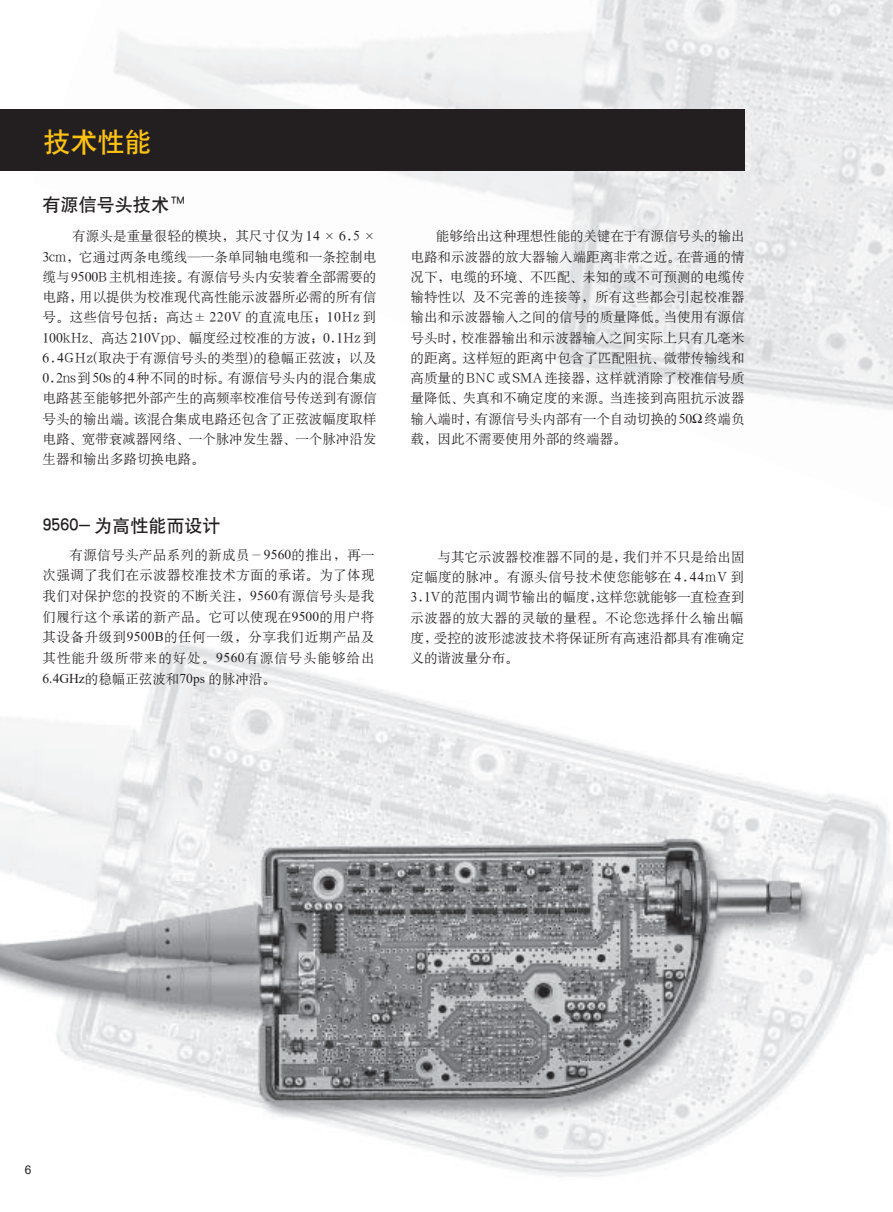
<style>
.page{position:relative;width:893px;height:1212px;background:#fff}
.page>*{position:absolute;margin:0;border:0;box-sizing:border-box;transform-origin:0 0}
.t1{font:27px "H Yb 1 gj";color:#fec210}
.t2{font:18px "H Yb 1 gj";color:#231f20}
.t3{font:13.5px/20.2px "H Ya 6 gj";color:#231f20;text-align:justify}
.t4{font:12px "Arial";color:#231f20}
.s1{font-family:"Times New Roman"}
</style>
<div class="page">
<img style="left:32px;top:0;width:860px;height:410px">
<img style="left:0;top:641px;width:892px;height:536px">
<div style="left:0;top:109px;width:744px;height:61px;background:#231f20"></div>
<h1 class="t1" style="left:43px;top:129px;width:109px">技术性能</h1>
<h2 class="t2" style="left:43px;top:195px;width:143px">有源信号头技术 <sup>TM</sup></h2>
<p class="t3" style="left:43px;top:226px;width:335px;text-indent:30px">有源头是重量很轻的模块，其尺寸仅为 14 × 6.5 × 3cm，它通过两条电缆线—一条单同轴电缆和一条控制电缆与9500B主机相连接。有源信号头内安装着全部需要的电路，用以提供为校准现代高性能示波器所必需的所有信号。这些信号包括：高达± 220V 的直流电压；10Hz 到100kHz、高达 210Vpp、幅度经过校准的方波；0.1Hz 到6.4GHz(取决于有源信号头的类型)的稳幅正弦波；以及0.2ns到50s的4种不同的时标。有源信号头内的混合集成电路甚至能够把外部产生的高频率校准信号传送到有源信号头的输出端。该混合集成电路还包含了正弦波幅度取样电路、宽带衰减器网络、一个脉冲发生器、一个脉冲沿发生器和输出多路切换电路。</p>
<h2 class="t2" style="left:43px;top:517px;width:179px">9560- 为高性能而设计</h2>
<p class="t3" style="left:43px;top:544px;width:333px;line-height:20.7px;text-indent:27px">有源信号头产品系列的新成员－<span class="s1">9560</span>的推出，再一次强调了我们在示波器校准技术方面的承诺。为了体现我们对保护您的投资的不断关注，<span class="s1">9560</span>有源信号头是我们履行这个承诺的新产品。它可以使现在<span class="s1">9500</span>的用户将其设备升级到<span class="s1">9500B</span>的任何一级，分享我们近期产品及其性能升级所带来的好处。<span class="s1">9560</span>有源信号头能够给出<span class="s1">6.4GHz</span>的稳幅正弦波和<span class="s1">70ps</span> 的脉冲沿。</p>
<p class="t3" style="left:410px;top:226px;width:335px;text-indent:25px">能够给出这种理想性能的关键在于有源信号头的输出电路和示波器的放大器输入端距离非常之近。在普通的情况下，电缆的环境、不匹配、未知的或不可预测的电缆传输特性以及不完善的连接等，所有这些都会引起校准器输出和示波器输入之间的信号的质量降低。当使用有源信号头时，校准器输出和示波器输入之间实际上只有几毫米的距离。这样短的距离中包含了匹配阻抗、微带传输线和高质量的BNC或SMA连接器，这样就消除了校准信号质量降低、失真和不确定度的来源。当连接到高阻抗示波器输入端时，有源信号头内部有一个自动切换的50 终端负载，因此不需要使用外部的终端器。</p>
<p class="t3" style="left:410px;top:547px;width:335px;text-indent:27px">与其它示波器校准器不同的是，我们并不只是给出固定幅度的脉冲。有源头信号技术使您能够在 4.44mV 到3.1V的范围内调节输出的幅度，这样您就能够一直检查到示波器的放大器的灵敏的量程。不论您选择什么输出幅度，受控的波形滤波技术将保证所有高速沿都具有准确定义的谐波量分布。</p>
<p class="t4" style="left:25px;top:1162px;width:8px">6</p>
</div>
